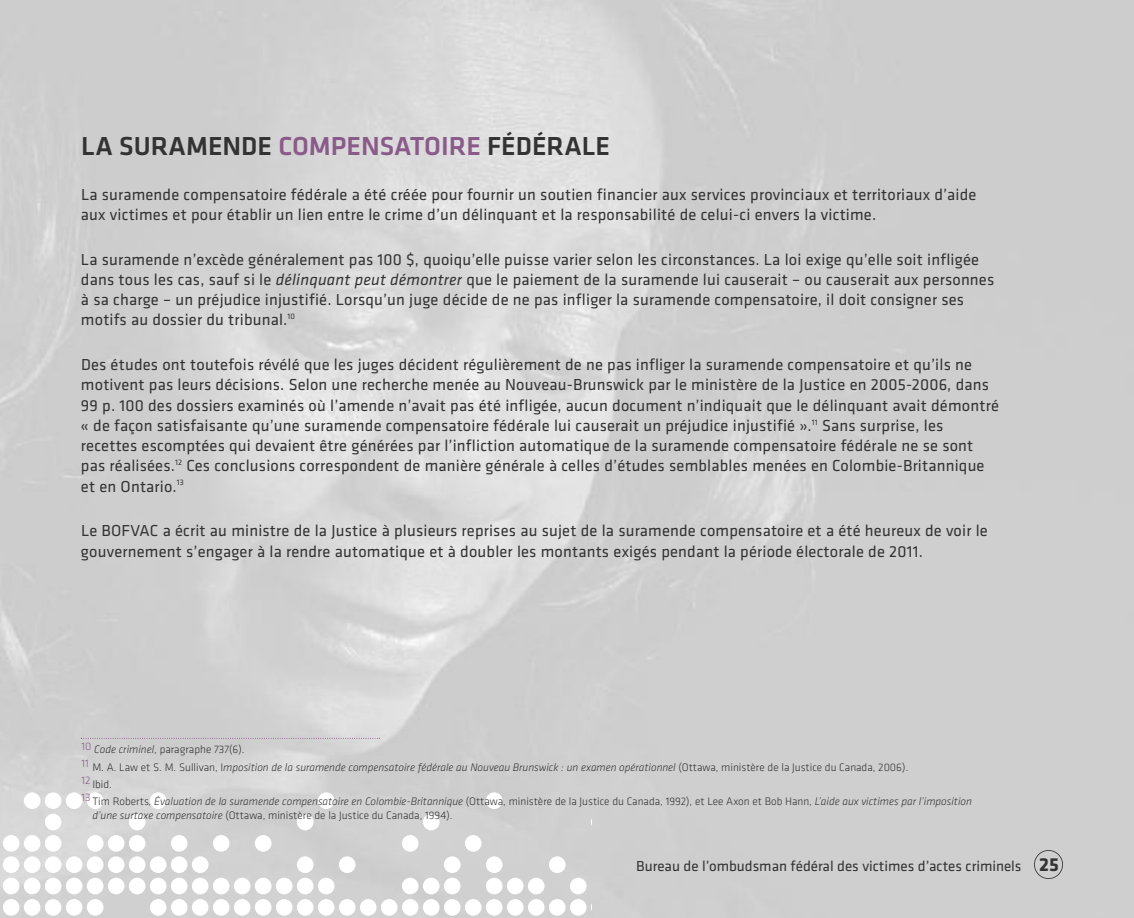
<style>
.page{position:relative;width:1134px;height:918px;background:#fff}
.page>*{position:absolute;margin:0;border:0;box-sizing:border-box;transform-origin:0 0}
.t1{font:500 27px "Klavika";color:#333}
.t2{font:16.5px/20.2px "Klavika";letter-spacing:.01em;color:#333}
.t3{font:15px "Klavika";color:#333}
.t4{font:italic 300 11.25px/17.2px "Klavika";color:#333}
.t5{font:300 11.25px "Klavika";color:#333}
.s1{color:#8a5b8a}
.s2{font-style:italic}
.s3{font-style:normal}
.s4{font-weight:700;font-size:19.5px}
</style>
<div class="page">
<img style="left:0;top:0;width:1134px;height:918px">
<svg style="left:81px;top:738px;width:299px;height:1px"></svg>
<div style="left:1034px;top:850px;width:29px;height:29px;border:2px solid #333;border-radius:50%"></div>
<svg style="left:0;top:792px;width:591px;height:126px;fill:#d2d2d2"></svg>
<h1 class="t1" style="left:81px;top:136px;width:530px">LA SURAMENDE <span class="s1">COMPENSATOIRE</span> FÉDÉRALE</h1>
<p class="t2" style="left:81px;top:186px;width:897px">La suramende compensatoire fédérale a été créée pour fournir un soutien financier aux services provinciaux et territoriaux d’aide aux victimes et pour établir un lien entre le crime d’un délinquant et la responsabilité de celui-ci envers la victime.</p>
<p class="t2" style="left:81px;top:250px;width:915px">La suramende n’excède généralement pas 100 $, quoiqu’elle puisse varier selon les circonstances. La loi exige qu’elle soit infligée dans tous les cas, sauf si le <span class="s2">délinquant peut démontrer</span> que le paiement de la suramende lui causerait – ou causerait aux personnes à sa charge – un préjudice injustifié. Lorsqu’un juge décide de ne pas infliger la suramende compensatoire, il doit consigner ses motifs au dossier du tribunal.<sup>10</sup></p>
<p class="t2" style="left:81px;top:356px;width:919px">Des études ont toutefois révélé que les juges décident régulièrement de ne pas infliger la suramende compensatoire et qu’ils ne motivent pas leurs décisions. Selon une recherche menée au Nouveau-Brunswick par le ministère de la Justice en 2005-2006, dans 99 p. 100 des dossiers examinés où l’amende n’avait pas été infligée, aucun document n’indiquait que le délinquant avait démontré « de façon satisfaisante qu’une suramende compensatoire fédérale lui causerait un préjudice injustifié ».<sup>11</sup> Sans surprise, les recettes escomptées qui devaient être générées par l’infliction automatique de la suramende compensatoire fédérale ne se sont pas réalisées.<sup>12</sup> Ces conclusions correspondent de manière générale à celles d’études semblables menées en Colombie-Britannique et en Ontario.<sup>13</sup></p>
<p class="t2" style="left:81px;top:522px;width:908px">Le BOFVAC a écrit au ministre de la Justice à plusieurs reprises au sujet de la suramende compensatoire et a été heureux de voir le gouvernement s’engager à la rendre automatique et à doubler les montants exigés pendant la période électorale de 2011.</p>
<p class="t4" style="left:82px;top:742px;width:892px"><sup>10</sup> Code criminel<span class="s3">, paragraphe 737(6).<br></span><sup>11</sup> <span class="s3">M. A. Law et S. M. Sullivan, I</span>mposition de la suramende compensatoire fédérale au Nouveau Brunswick : un examen opérationnel <span class="s3">(Ottawa, ministère de la Justice du Canada, 2006).<br></span><sup>12</sup> <span class="s3">Ibid.<br></span><sup>13</sup> <span class="s3">Tim Roberts</span>, Évaluation de la suramende compensatoire en Colombie-Britannique <span class="s3">(Ottawa, ministère de la Justice du Canada, 1992), et Lee Axon et Bob Hann,</span> L’aide aux victimes par l’imposition</p>
<p class="t5" style="left:92px;top:811px;width:362px"><span class="s2">d’une surtaxe compensatoire</span> (Ottawa, ministère de la Justice du Canada, 1994).</p>
<p class="t3" style="left:636px;top:860px;width:424px">Bureau de l’ombudsman fédéral des victimes d’actes criminels <span class="s4">25</span></p>
</div>
